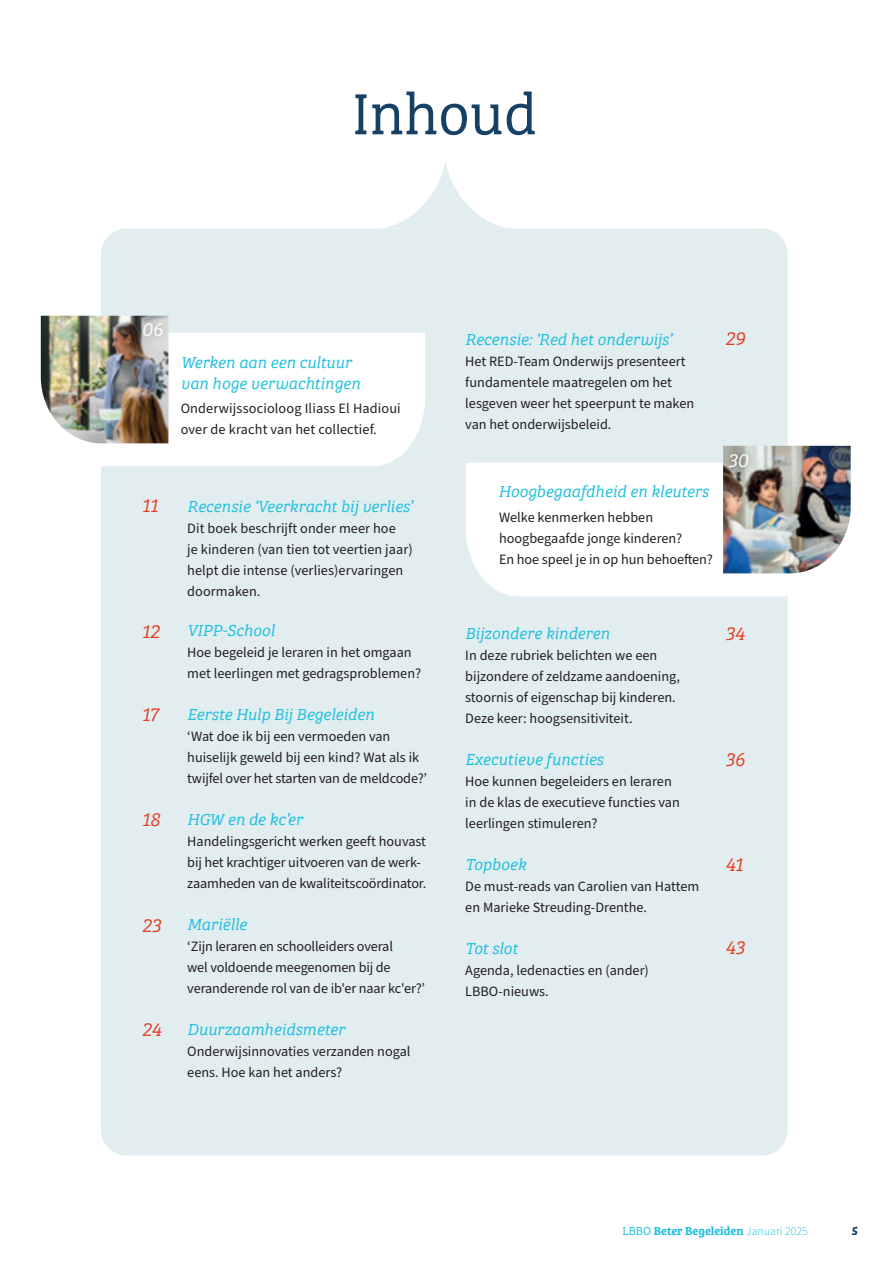
<style>
.page{position:relative;width:893px;height:1263px;background:#fff}
.page>*{position:absolute;margin:0;border:0;box-sizing:border-box;transform-origin:0 0}
.t1{font:60px "Bree Serif Lt";color:#164165}
.t2{font:italic 19.5px "Bree Serif Lt";letter-spacing:-.01em;color:#e53e25}
.t3{font:italic 19.5px "Bree Serif Lt";color:#fff}
.t4{font:italic 16.5px/21px "Bree Serif Lt";color:#1cbfdf}
.t5{font:14.25px/21px "Source Sans Pro";color:#231f20}
.t6{font:12px "Bree Serif Sb";color:#1cbfdf}
.t7{font:700 12px "Bree Serif";color:#164165}
.s1{font-family:"Bree Serif Lt"}
.s2{font-family:"Source Sans Pro";font-weight:300}
</style>
<div class="page">
<div style="left:101px;top:229px;width:687px;height:926px;background:#e2edf0;border-radius:26px"></div>
<svg style="left:385px;top:161px;width:121px;height:67px"></svg>
<div style="left:466px;top:463px;width:329px;height:133px;background:#fff"></div>
<img style="left:723px;top:446px;width:128px;height:127px">
<div style="left:721px;top:445px;width:36px;height:31px;background:#231f20;opacity:.75"></div>
<div style="left:97px;top:332px;width:328px;height:134px;background:#fff"></div>
<img style="left:41px;top:316px;width:127px;height:127px">
<div style="left:135px;top:314px;width:36px;height:31px;background:#231f20;opacity:.4"></div>
<h1 class="t1" style="left:352px;top:71px;width:187px">Inhoud</h1>
<h2 class="t3" style="left:142px;top:315px;width:22px">06</h2>
<p class="t4" style="left:181px;top:351px;width:181px">Werken aan een cultuur van hoge verwachtingen</p>
<p class="t5" style="left:181px;top:399px;width:222px">Onderwijssocioloog Iliass El Hadioui over de kracht van het collectief.</p>
<h2 class="t2" style="left:142px;top:491px;width:17px">11</h2>
<h2 class="t2" style="left:142px;top:617px;width:19px">12</h2>
<h2 class="t2" style="left:142px;top:699px;width:18px">17</h2>
<h2 class="t2" style="left:142px;top:805px;width:19px">18</h2>
<h2 class="t2" style="left:142px;top:911px;width:21px">23</h2>
<h2 class="t2" style="left:142px;top:1015px;width:21px">24</h2>
<p class="t4" style="left:187px;top:494px;width:227px">Recensie ‘Veerkracht bij verlies’</p>
<p class="t5" style="left:187px;top:518px;width:227px">Dit boek beschrijft onder meer hoe<br>je kinderen (van tien tot veertien jaar) helpt die intense (verlies)ervaringen doormaken.</p>
<p class="t4" style="left:187px;top:619px;width:89px">VIPP-School</p>
<p class="t5" style="left:187px;top:642px;width:235px">Hoe begeleid je leraren in het omgaan met leerlingen met gedragsproblemen?</p>
<p class="t4" style="left:187px;top:703px;width:188px">Eerste Hulp Bij Begeleiden</p>
<p class="t5" style="left:187px;top:726px;width:241px">‘Wat doe ik bij een vermoeden van huiselijk geweld bij een kind? Wat als ik twijfel over het starten van de meldcode?’</p>
<p class="t4" style="left:187px;top:808px;width:117px">HGW en de kc’er</p>
<p class="t5" style="left:187px;top:831px;width:241px">Handelingsgericht werken geeft houvast bij het krachtiger uitvoeren van de werk&shy;zaamheden van de kwaliteitscoördinator.</p>
<p class="t4" style="left:187px;top:913px;width:61px">Mariëlle</p>
<p class="t5" style="left:187px;top:936px;width:239px">‘Zijn leraren en schoolleiders overal<br>wel voldoende meegenomen bij de veranderende rol van de ib'er naar kc'er?’</p>
<p class="t4" style="left:187px;top:1018px;width:159px">Duurzaamheidsmeter</p>
<p class="t5" style="left:187px;top:1041px;width:225px">Onderwijsinnovaties verzanden nogal eens. Hoe kan het anders?</p>
<p class="t4" style="left:465px;top:328px;width:208px">Recensie: ‘Red het onderwijs’</p>
<p class="t5" style="left:465px;top:351px;width:230px">Het RED-Team Onderwijs presenteert fundamentele maatregelen om het lesgeven weer het speerpunt te maken van het onderwijsbeleid.</p>
<p class="t4" style="left:499px;top:480px;width:212px">Hoogbegaafdheid en kleuters</p>
<p class="t5" style="left:499px;top:507px;width:215px">Welke kenmerken hebben hoogbegaafde jonge kinderen?<br>En hoe speel je in op hun behoeften?</p>
<h2 class="t2" style="left:725px;top:324px;width:21px">29</h2>
<h2 class="t3" style="left:728px;top:446px;width:21px">30</h2>
<p class="t4" style="left:465px;top:622px;width:146px">Bijzondere kinderen</p>
<p class="t5" style="left:465px;top:645px;width:216px">In deze rubriek belichten we een bijzondere of zeldzame aandoening, stoornis of eigenschap bij kinderen.<br>Deze keer: hoogsensitiviteit.</p>
<p class="t4" style="left:465px;top:748px;width:140px">Executieve functies</p>
<p class="t5" style="left:465px;top:771px;width:216px">Hoe kunnen begeleiders en leraren in de klas de executieve functies van leerlingen stimuleren?</p>
<p class="t4" style="left:465px;top:853px;width:62px">Topboek</p>
<p class="t5" style="left:465px;top:876px;width:235px">De must-reads van Carolien van Hattem en Marieke Streuding-Drenthe.</p>
<p class="t4" style="left:465px;top:937px;width:54px">Tot slot</p>
<p class="t5" style="left:465px;top:960px;width:185px">Agenda, ledenacties en (ander)<br>LBBO-nieuws.</p>
<h2 class="t2" style="left:725px;top:619px;width:21px">34</h2>
<h2 class="t2" style="left:725px;top:745px;width:21px">36</h2>
<h2 class="t2" style="left:725px;top:850px;width:19px">41</h2>
<h2 class="t2" style="left:725px;top:933px;width:21px">43</h2>
<p class="t6" style="left:622px;top:1221px;width:187px"><span class="s1">LBBO</span> Beter Begeleiden <span class="s2">Januari 2025</span></p>
<p class="t7" style="left:852px;top:1221px;width:8px">5</p>
</div>
